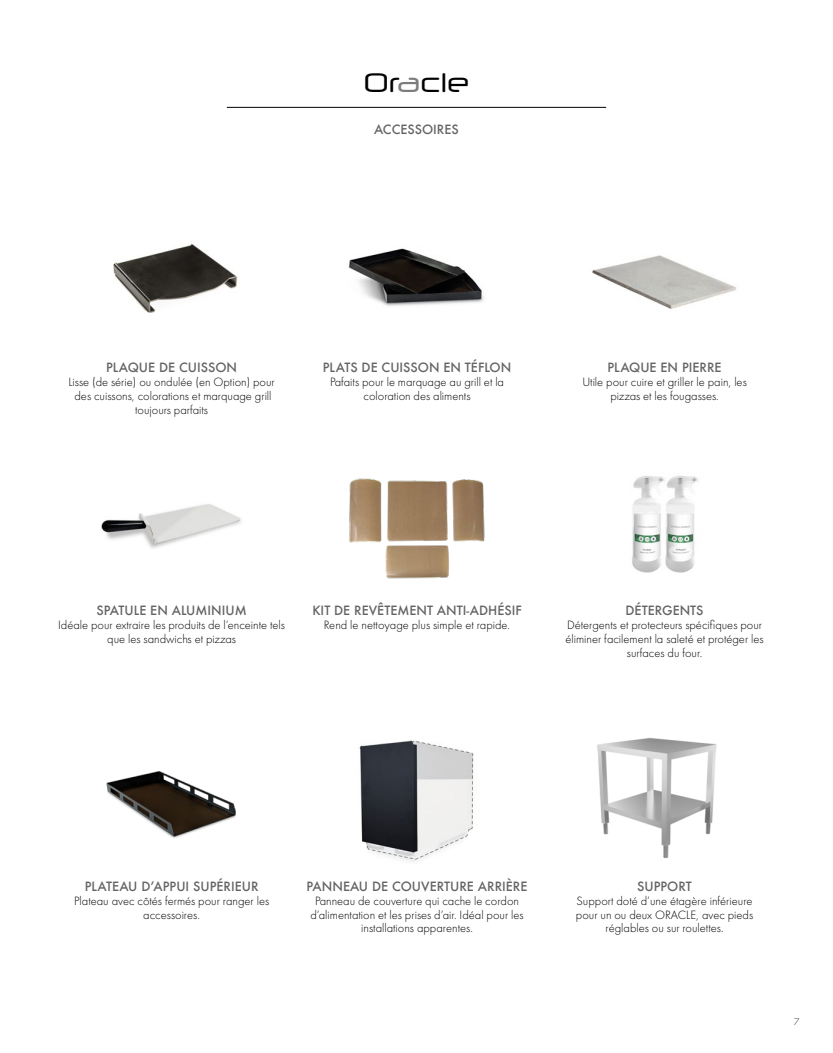
<style>
.page{position:relative;width:833px;height:1053px;background:#fff}
.page>*{position:absolute;margin:0;border:0;box-sizing:border-box;transform-origin:0 0}
.t1{font:27.5px "Neuropol X Rg";color:#000}
.t2{font:300 12.5px/13.8px "Futura PT";color:#000;text-align:center}
.t3{font:500 12.5px "Futura";color:#636363}
.t4{font:300 10px "Futura PT";color:#292929}
.s1{color:#7c7c7c}
</style>
<div class="page">
<img style="left:106px;top:771px;width:130px;height:67px">
<img style="left:101px;top:504px;width:140px;height:45px">
<img style="left:113px;top:244px;width:125px;height:69px">
<img style="left:359px;top:740px;width:115px;height:122px">
<img style="left:348px;top:248px;width:136px;height:58px">
<img style="left:349px;top:478px;width:136px;height:101px">
<img style="left:597px;top:737px;width:120px;height:122px">
<img style="left:632px;top:476px;width:67px;height:97px">
<img style="left:592px;top:255px;width:144px;height:54px">
<hr style="left:227px;top:107px;width:379px;height:1px;background:#000">
<h1 class="t1" style="left:364px;top:66px;width:107px">Or<span class="s1">a</span>cle</h1>
<p class="t3" style="left:374px;top:120px;width:86px">ACCESSOIRES</p>
<p class="t3" style="left:106px;top:359px;width:132px">PLAQUE DE CUISSON</p>
<p class="t2" style="left:68px;top:375px;width:208px">Lisse (de série) ou ondulée (en Option) pour des cuissons, colorations et marquage grill toujours parfaits</p>
<p class="t3" style="left:323px;top:359px;width:190px">PLATS DE CUISSON EN TÉFLON</p>
<p class="t2" style="left:330px;top:375px;width:175px">Pafaits pour le marquage au grill et la coloration des aliments</p>
<p class="t3" style="left:607px;top:359px;width:116px">PLAQUE EN PIERRE</p>
<p class="t2" style="left:582px;top:375px;width:166px">Utile pour cuire et griller le pain, les pizzas et les fougasses.</p>
<p class="t3" style="left:96px;top:602px;width:152px">SPATULE EN ALUMINIUM</p>
<p class="t2" style="left:58px;top:618px;width:228px">Idéale pour extraire les produits de l’enceinte tels que les sandwichs et pizzas</p>
<p class="t3" style="left:312px;top:602px;width:211px">KIT DE REVÊTEMENT ANTI-ADHÉSIF</p>
<p class="t2" style="left:324px;top:618px;width:188px">Rend le nettoyage plus simple et rapide.</p>
<p class="t3" style="left:625px;top:602px;width:80px">DÉTERGENTS</p>
<p class="t2" style="left:565px;top:618px;width:200px">Détergents et protecteurs spécifiques pour éliminer facilement la saleté et protéger les surfaces du four.</p>
<p class="t3" style="left:85px;top:877px;width:175px">PLATEAU D’APPUI SUPÉRIEUR</p>
<p class="t2" style="left:74px;top:893px;width:197px">Plateau avec côtés fermés pour ranger les accessoires.</p>
<p class="t3" style="left:306px;top:877px;width:222px">PANNEAU DE COUVERTURE ARRIÈRE</p>
<p class="t2" style="left:310px;top:893px;width:215px">Panneau de couverture qui cache le cordon d’alimentation et les prises d’air. Idéal pour les installations apparentes.</p>
<p class="t3" style="left:637px;top:877px;width:56px">SUPPORT</p>
<p class="t2" style="left:576px;top:893px;width:179px">Support doté d’une étagère inférieure pour un ou deux ORACLE, avec pieds réglables ou sur roulettes.</p>
<p class="t4" style="left:794px;top:1015px;width:7px">7</p>
</div>
